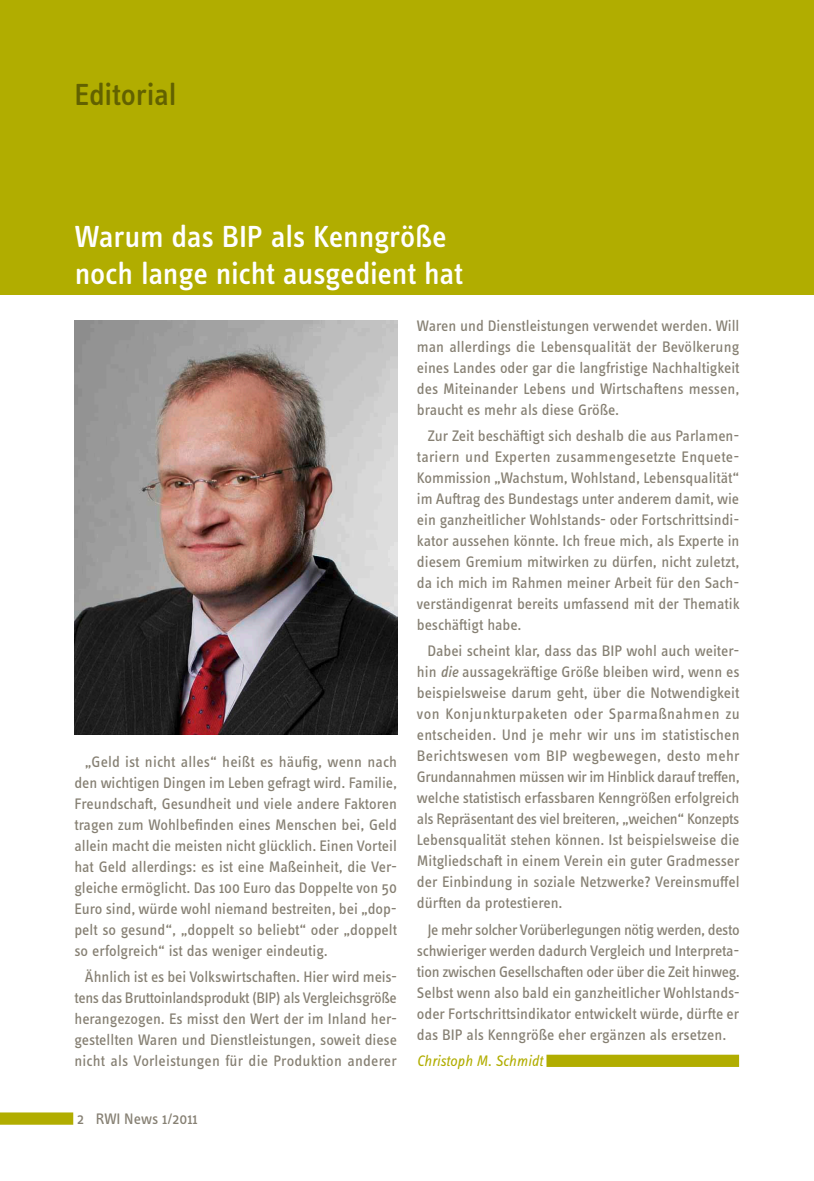
<style>
.page{position:relative;width:814px;height:1181px;background:#fff}
.page>*{position:absolute;margin:0;border:0;box-sizing:border-box;transform-origin:0 0}
.t1{font:500 31.5px/36.8px "Info OT Text";letter-spacing:-.01em;color:#fff}
.t2{font:500 31.5px "Info OT Text";letter-spacing:-.01em;color:#626100}
.t3{font:15.75px/21px "Info OT Text";color:#868073;text-align:justify}
.t4{font:italic 15.75px "Info OT Text";letter-spacing:-.005em;color:#b1ad00}
.s1{font-style:italic}
</style>
<div class="page">
<div style="left:0;top:1112px;width:73px;height:12px;background:#b1ad00"></div>
<div style="left:546px;top:1054px;width:193px;height:13px;background:#b1ad00"></div>
<div style="left:0;top:0;width:814px;height:294px;background:#b1ad00"></div>
<img style="left:74px;top:320px;width:323px;height:415px">
<h1 class="t2" style="left:74px;top:75px;width:104px">Editorial</h1>
<h1 class="t1" style="left:75px;top:217px;width:390px">Warum das BIP als Kenngröße noch lange nicht ausgedient hat</h1>
<h1 class="t1" style="left:74px;top:254px;width:530px">Das Sparpaket darf nicht auseinanderfallen</h1>
<p class="t3" style="left:74px;top:750px;width:324px;text-indent:11px">„Geld ist nicht alles“ heißt es häufig, wenn nach den wichtigen Dingen im Leben gefragt wird. Familie, Freundschaft, Gesundheit und viele andere Faktoren tragen zum Wohlbefinden eines Menschen bei, Geld allein macht die meisten nicht glücklich. Einen Vorteil hat Geld allerdings: es ist eine Maßeinheit, die Ver&shy;gleiche ermöglicht. Das 100 Euro das Doppelte von 50<br>Euro sind, würde wohl niemand bestreiten, bei „dop&shy;pelt so gesund“, „doppelt so beliebt“ oder „doppelt so erfolgreich“ ist das weniger eindeutig.</p>
<p class="t3" style="left:74px;top:966px;width:324px;text-indent:10px">Ähnlich ist es bei Volkswirtschaften. Hier wird meis&shy;tens das Bruttoinlandsprodukt (BIP) als Vergleichsgröße herangezogen. Es misst den Wert der im Inland her&shy;gestellten Waren und Dienstleistungen, soweit diese nicht als Vorleistungen für die Produktion anderer</p>
<p class="t3" style="left:77px;top:1107px;width:122px">2 RWI News 1/2011</p>
<p class="t3" style="left:417px;top:315px;width:324px">Waren und Dienstleistungen verwendet werden. Will man allerdings die Lebensqualität der Bevölkerung eines Landes oder gar die langfristige Nachhaltigkeit des Miteinander Lebens und Wirtschaftens messen, braucht es mehr als diese Größe.</p>
<p class="t3" style="left:417px;top:425px;width:324px;text-indent:11px">Zur Zeit beschäftigt sich deshalb die aus Parlamen&shy;tariern und Experten zusammengesetzte Enquete-Kommission „Wachstum, Wohlstand, Lebensqualität“ im Auftrag des Bundestags unter anderem damit, wie ein ganzheitlicher Wohlstands- oder Fortschrittsindi&shy;kator aussehen könnte. Ich freue mich, als Experte in diesem Gremium mitwirken zu dürfen, nicht zuletzt, da ich mich im Rahmen meiner Arbeit für den Sach&shy;verständigenrat bereits umfassend mit der Thematik beschäftigt habe.</p>
<p class="t3" style="left:417px;top:640px;width:324px;text-indent:10px">Dabei scheint klar, dass das BIP wohl auch weiter&shy;hin <span class="s1">die</span> aussagekräftige Größe bleiben wird, wenn es beispielsweise darum geht, über die Notwendigkeit von Konjunkturpaketen oder Sparmaßnahmen zu entscheiden. Und je mehr wir uns im statistischen Berichtswesen vom BIP wegbewegen, desto mehr Grundannahmen müssen wir im Hinblick darauf treffen, welche statistisch erfassbaren Kenngrößen erfolgreich als Repräsentant des viel breiteren, „weichen“ Konzepts Lebensqualität stehen können. Ist beispielsweise die Mitgliedschaft in einem Verein ein guter Gradmesser der Einbindung in soziale Netzwerke? Vereinsmuffel dürften da protestieren.</p>
<p class="t3" style="left:417px;top:918px;width:324px;text-indent:11px">Je mehr solcher Vorüberlegungen nötig werden, desto schwieriger werden dadurch Vergleich und Interpreta&shy;tion zwischen Gesellschaften oder über die Zeit hinweg.<br>Selbst wenn also bald ein ganzheitlicher Wohlstands&shy;oder Fortschrittsindikator entwickelt würde, dürfte er das BIP als Kenngröße eher ergänzen als ersetzen.</p>
<p class="t4" style="left:417px;top:1051px;width:127px">Christoph M. Schmidt</p>
</div>
